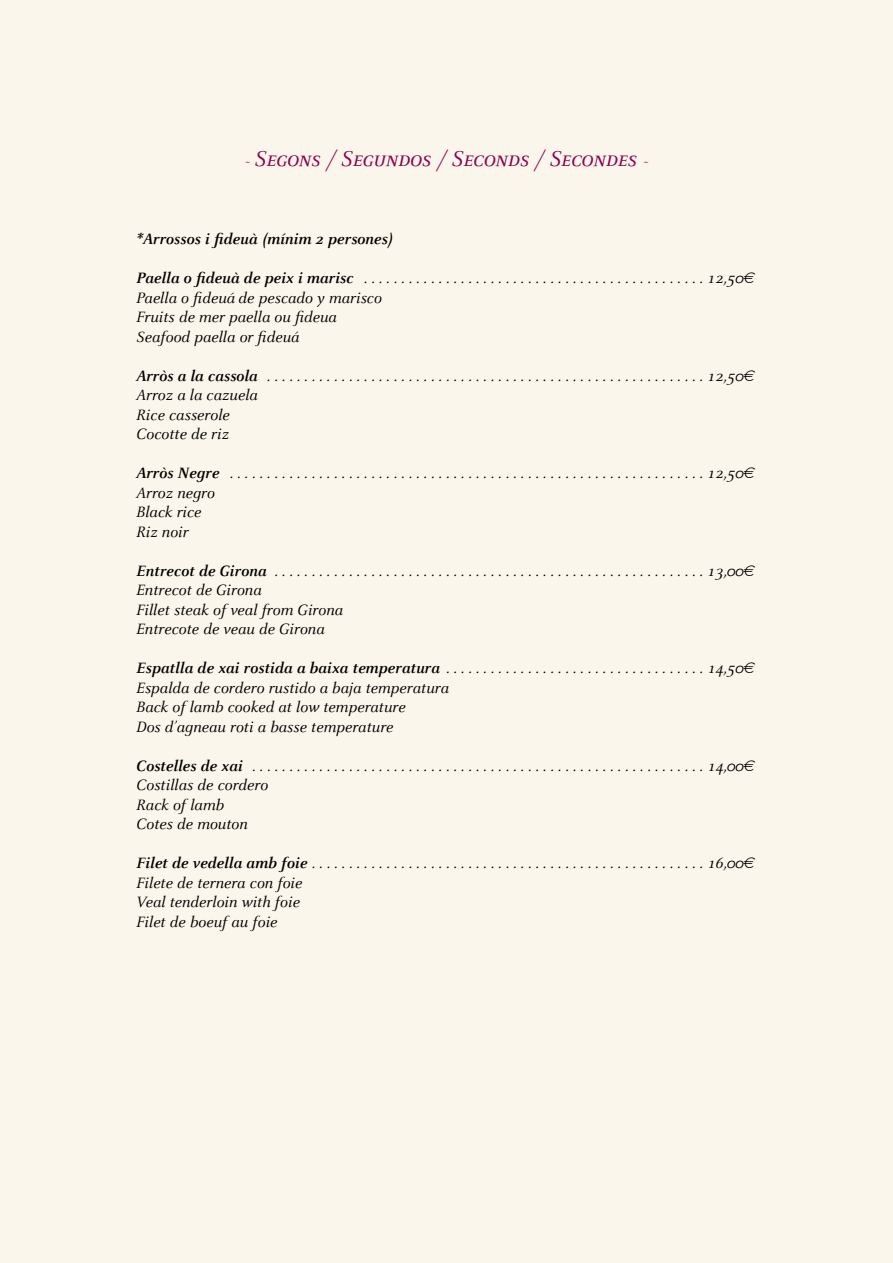
<style>
.page{position:relative;width:893px;height:1263px;background:#faf6eb}
.page>*{position:absolute;margin:0;border:0;box-sizing:border-box;transform-origin:0 0}
.t1{font:italic 24px "Celeste Caps";color:#8b034f}
.t2{font:italic 16.5px/19.5px "Celeste";color:#000}
.t3{font:italic 700 16.5px "Celeste";color:#000}
.s1{font-size:16.5px}
.s2{font-weight:700}
.s3{font-family:"Times"}
</style>
<div class="page">
<h1 class="t1" style="left:245px;top:146px;width:405px"><span class="s1">˜</span> Segons / Segundos / Seconds / Secondes <span class="s1">˜</span></h1>
<p class="t3" style="left:136px;top:230px;width:259px">*Arrossos i fideuà (mínim 2 persones)</p>
<p class="t2" style="left:136px;top:269px;width:621px"><span class="s2">Paella o fideuà de peix i marisc</span> . . . . . . . . . . . . . . . . . . . . . . . . . . . . . . . . . . . . . . . . . . . . . 12,50<span class="s3">€ </span>Paella o fideuá de pescado y marisco<br>Fruits de mer paella ou fideua<br>Seafood paella or fideuá</p>
<p class="t2" style="left:136px;top:366px;width:621px"><span class="s2">Arròs a la cassola</span> . . . . . . . . . . . . . . . . . . . . . . . . . . . . . . . . . . . . . . . . . . . . . . . . . . . . . . . . . . 12,50<span class="s3">€ </span>Arroz a la cazuela<br>Rice casserole<br>Cocotte de riz</p>
<p class="t2" style="left:136px;top:464px;width:621px"><span class="s2">Arròs Negre</span> . . . . . . . . . . . . . . . . . . . . . . . . . . . . . . . . . . . . . . . . . . . . . . . . . . . . . . . . . . . . . . . 12,50<span class="s3">€<br></span>Arroz negro<br>Black rice<br>Riz noir</p>
<p class="t2" style="left:136px;top:561px;width:621px"><span class="s2">Entrecot de Girona</span> . . . . . . . . . . . . . . . . . . . . . . . . . . . . . . . . . . . . . . . . . . . . . . . . . . . . . . . . . 13,00<span class="s3">€ </span>Entrecot de Girona<br>Fillet steak of veal from Girona<br>Entrecote de veau de Girona</p>
<p class="t2" style="left:136px;top:659px;width:621px"><span class="s2">Espatlla de xai rostida a baixa temperatura</span> . . . . . . . . . . . . . . . . . . . . . . . . . . . . . . . . . . 14,50<span class="s3">€ </span>Espalda de cordero rustido a baja temperatura<br>Back of lamb cooked at low temperature<br>Dos d’agneau roti a basse temperature</p>
<p class="t2" style="left:136px;top:756px;width:621px"><span class="s2">Costelles de xai</span> . . . . . . . . . . . . . . . . . . . . . . . . . . . . . . . . . . . . . . . . . . . . . . . . . . . . . . . . . . . . 14,00<span class="s3">€ </span>Costillas de cordero<br>Rack of lamb<br>Cotes de mouton</p>
<p class="t2" style="left:136px;top:854px;width:621px"><span class="s2">Filet de vedella amb foie</span> . . . . . . . . . . . . . . . . . . . . . . . . . . . . . . . . . . . . . . . . . . . . . . . . . . . . 16,00<span class="s3">€ </span>Filete de ternera con foie<br>Veal tenderloin with foie<br>Filet de boeuf au foie</p>
</div>
